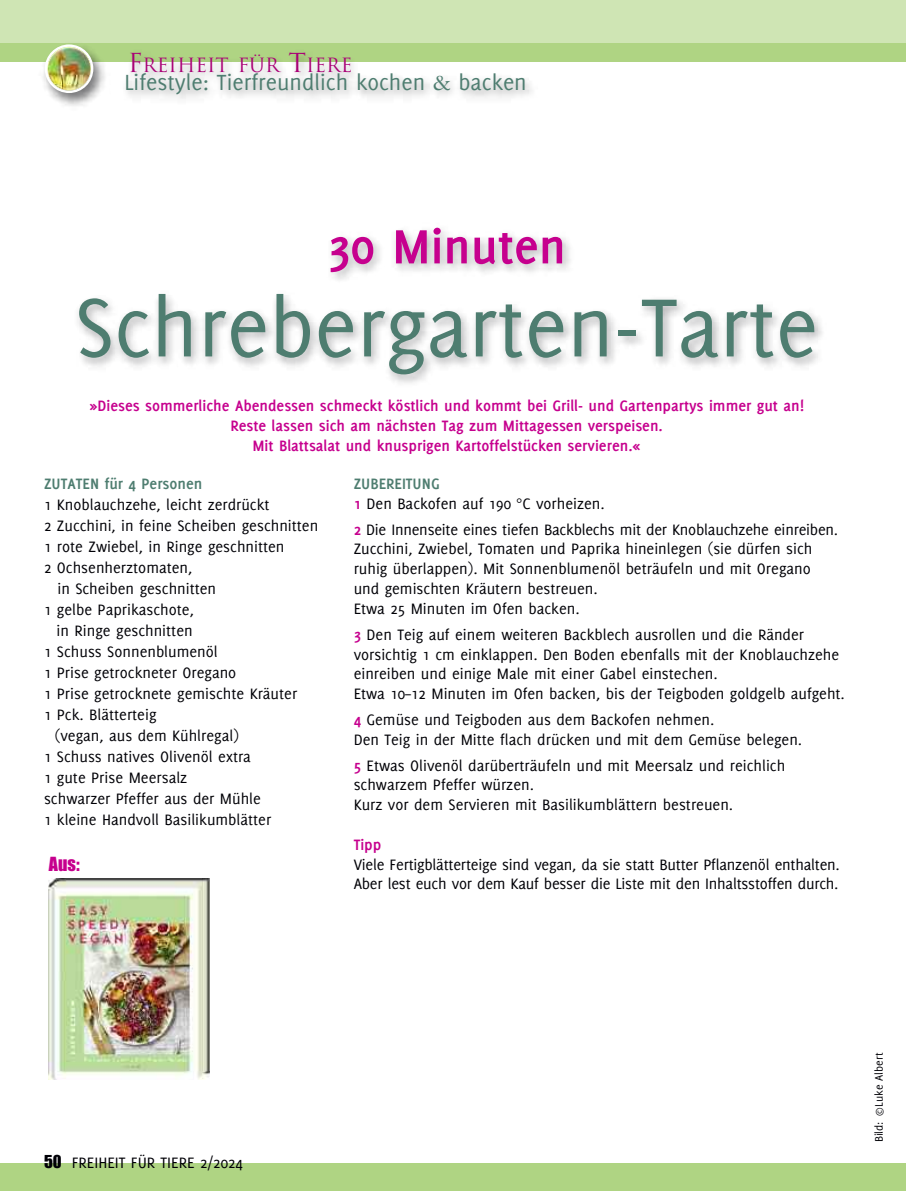
<style>
.page{position:relative;width:906px;height:1191px;background:#fff}
.page>*{position:absolute;margin:0;border:0;box-sizing:border-box;transform-origin:0 0}
.t1{font:90px "Delicious";color:#4e7d70}
.t2{font:700 52.5px "Delicious";color:#c6008e}
.t3{font:24px "Delicious";color:#4e7d70}
.t4{font:19.2px "Trajan";color:#a90075}
.t5{font:18px "Impact";color:#c6008e}
.t6{font:16.5px/19.8px "Delicious";color:#000006}
.t7{font:700 16.5px/19.8px "Delicious";color:#c6008e;text-align:center}
.t8{font:700 16.5px "Delicious";color:#4e7d70}
.t9{font:12px "Delicious";color:#000006}
.s1{font-size:25.5px}
.s2{font-family:"Garamond"}
.s3{font-weight:700;color:#4e7d70}
.s4{font-weight:700;color:#c6008e}
.s5{font-family:"Impact"}
</style>
<div class="page">
<div style="left:0;top:1163px;width:906px;height:28px;background:#afd483"></div>
<div style="left:0;top:0;width:906px;height:44px;background:#cfe5b4"></div>
<div style="left:0;top:43px;width:906px;height:18px;background:#afd483"></div>
<img style="left:7px;top:44px;width:301px;height:62px">
<img style="left:114px;top:61px;width:597px;height:45px">
<img style="left:49px;top:878px;width:161px;height:202px">
<p class="t4" style="left:128px;top:54px;width:226px"><span class="s1">F</span>REIHEIT FÜR <span class="s1">T</span>IERE</p>
<h3 class="t3" style="left:124px;top:73px;width:404px">Lifestyle: Tierfreundlich kochen <span class="s2">&amp;</span> backen</h3>
<h2 class="t2" style="left:327px;top:227px;width:240px">30 Minuten</h2>
<h1 class="t1" style="left:75px;top:294px;width:744px">Schrebergarten-Tarte</h1>
<p class="t7" style="left:89px;top:397px;width:716px">»Dieses sommerliche Abendessen schmeckt köstlich und kommt bei Grill- und Gartenpartys immer gut an!<br>Reste lassen sich am nächsten Tag zum Mittagessen verspeisen.<br>Mit Blattsalat und knusprigen Kartoffelstücken servieren.«</p>
<p class="t8" style="left:44px;top:477px;width:160px">ZUTATEN für 4 Personen</p>
<p class="t6" style="left:44px;top:496px;width:227px">1 Knoblauchzehe, leicht zerdrückt</p>
<p class="t6" style="left:44px;top:517px;width:276px">2 Zucchini, in feine Scheiben geschnitten</p>
<p class="t6" style="left:44px;top:538px;width:242px">1 rote Zwiebel, in Ringe geschnitten</p>
<p class="t6" style="left:44px;top:559px;width:150px">2 Ochsenherztomaten,</p>
<p class="t6" style="left:57px;top:580px;width:160px">in Scheiben geschnitten</p>
<p class="t6" style="left:44px;top:601px;width:151px">1 gelbe Paprikaschote,</p>
<p class="t6" style="left:57px;top:622px;width:137px">in Ringe geschnitten</p>
<p class="t6" style="left:44px;top:643px;width:175px">1 Schuss Sonnenblumenöl</p>
<p class="t6" style="left:44px;top:664px;width:194px">1 Prise getrockneter Oregano</p>
<p class="t6" style="left:44px;top:685px;width:255px">1 Prise getrocknete gemischte Kräuter</p>
<p class="t6" style="left:44px;top:706px;width:114px">1 Pck. Blätterteig</p>
<p class="t6" style="left:55px;top:727px;width:185px">(vegan, aus dem Kühlregal)</p>
<p class="t6" style="left:44px;top:748px;width:208px">1 Schuss natives Olivenöl extra</p>
<p class="t6" style="left:44px;top:769px;width:145px">1 gute Prise Meersalz</p>
<p class="t6" style="left:44px;top:790px;width:218px">schwarzer Pfeffer aus der Mühle</p>
<p class="t6" style="left:44px;top:811px;width:229px">1 kleine Handvoll Basilikumblätter</p>
<p class="t5" style="left:49px;top:854px;width:32px">Aus:</p>
<p class="t6" style="left:354px;top:475px;width:253px"><span class="s3">ZUBEREITUNG<br></span><span class="s4">1</span> Den Backofen auf 190 °C vorheizen.</p>
<p class="t6" style="left:354px;top:520px;width:486px"><span class="s4">2</span> Die Innenseite eines tiefen Backblechs mit der Knoblauchzehe einreiben.<br>Zucchini, Zwiebel, Tomaten und Paprika hineinlegen (sie dürfen sich ruhig überlappen). Mit Sonnenblumenöl beträufeln und mit Oregano und gemischten Kräutern bestreuen.<br>Etwa 25 Minuten im Ofen backen.</p>
<p class="t6" style="left:354px;top:625px;width:493px"><span class="s4">3</span> Den Teig auf einem weiteren Backblech ausrollen und die Ränder vorsichtig 1 cm einklappen. Den Boden ebenfalls mit der Knoblauchzehe einreiben und einige Male mit einer Gabel einstechen.<br>Etwa 10–12 Minuten im Ofen backen, bis der Teigboden goldgelb aufgeht.</p>
<p class="t6" style="left:354px;top:711px;width:450px"><span class="s4">4</span> Gemüse und Teigboden aus dem Backofen nehmen.<br>Den Teig in der Mitte flach drücken und mit dem Gemüse belegen.</p>
<p class="t6" style="left:354px;top:756px;width:433px"><span class="s4">5</span> Etwas Olivenöl darüberträufeln und mit Meersalz und reichlich schwarzem Pfeffer würzen.<br>Kurz vor dem Servieren mit Basilikumblättern bestreuen.</p>
<p class="t7" style="left:354px;top:835px;width:29px">Tipp</p>
<p class="t6" style="left:354px;top:855px;width:488px">Viele Fertigblätterteige sind vegan, da sie statt Butter Pflanzenöl enthalten.<br>Aber lest euch vor dem Kauf besser die Liste mit den Inhaltsstoffen durch.</p>
<p class="t6" style="left:44px;top:1154px;width:200px"><span class="s5">50</span> FREIHEIT FÜR TIERE 2/2024</p>
<p class="t9" style="left:874px;top:1142px;width:91px;rotate:-90deg">Bild: ©Luke Albert</p>
</div>
